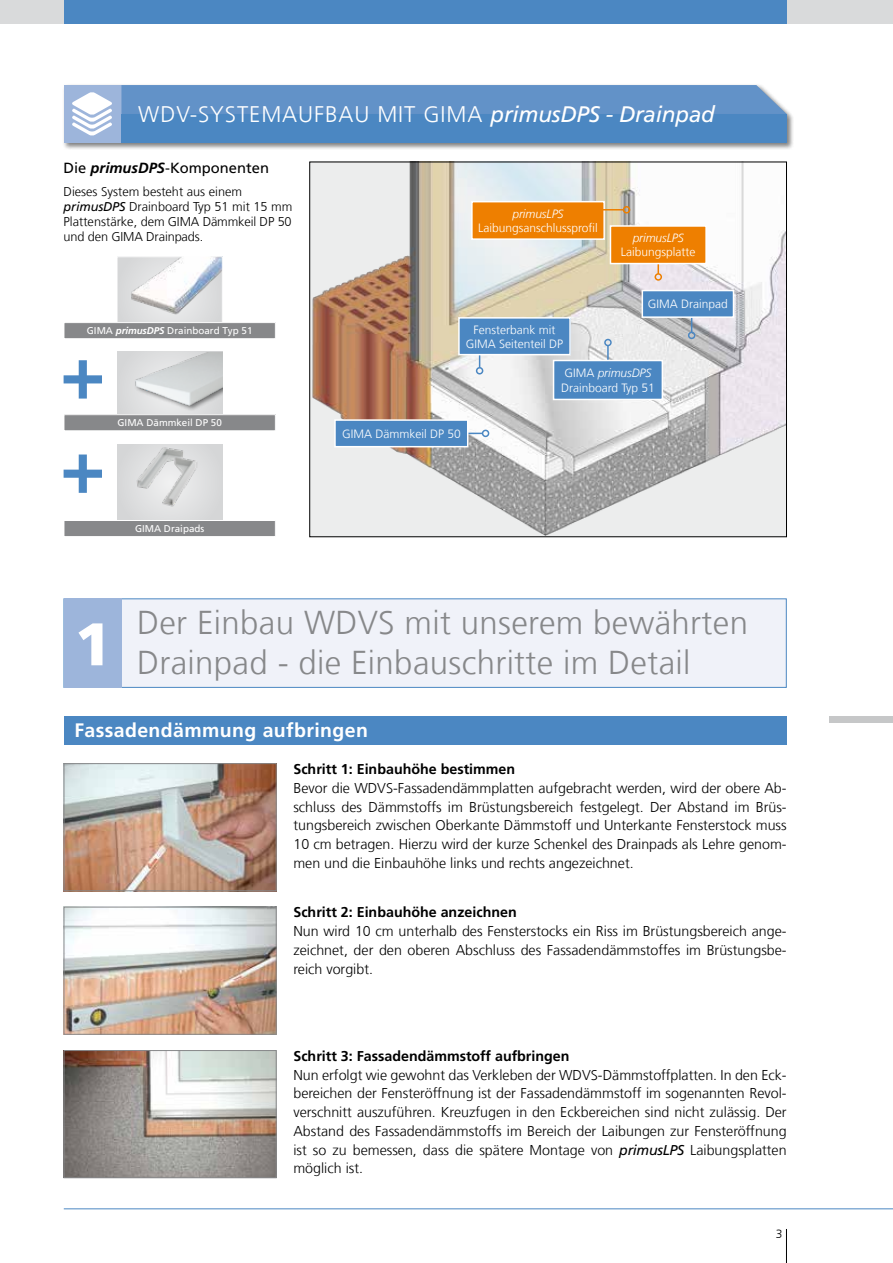
<style>
.page{position:relative;width:893px;height:1263px;background:#fff}
.page>*{position:absolute;margin:0;border:0;box-sizing:border-box;transform-origin:0 0}
.t1{font:300 33px/39.6px "Frutiger LT Com";letter-spacing:.01em;color:#87888a}
.t2{font:300 22.5px "Frutiger LT Com";letter-spacing:.04em;color:#fff}
.t3{font:700 19.5px "Frutiger LT Com";letter-spacing:.02em;color:#fff}
.t4{font:14.7px "Frutiger LT Com";color:#000}
.t5{font:300 14.25px/18.8px "Frutiger LT Com";color:#000;text-align:justify}
.t6{font:700 14.25px "Frutiger LT Com";color:#000}
.t7{font:300 12.75px/15px "Frutiger LT Com";color:#000}
.t8{font:300 12px/14.4px "Frutiger LT Com";color:#fff;text-align:center}
.t9{font:italic 300 12px "Frutiger LT Com";letter-spacing:-.01em;color:#fff}
.t10{font:300 12px "Frutiger LT Com";color:#000}
.t11{font:9.75px "Frutiger LT Com";color:#fff}
.s1{font-weight:400;font-style:italic}
.s2{font-weight:700;font-style:italic}
.s3{font-style:italic}
</style>
<div class="page">
<hr style="left:64px;top:1208px;width:829px;height:1px;background:#4b87c2">
<hr style="left:786px;top:1229px;width:1px;height:34px;background:#000">
<div style="left:0;top:0;width:893px;height:23px;background:#d9dadb"></div>
<div style="left:64px;top:0;width:723px;height:23px;background:#4b87c2"></div>
<div style="left:64px;top:598px;width:723px;height:90px;background:#f0f2f9;border:1px solid #4b87c2"></div>
<div style="left:64px;top:716px;width:723px;height:29px;background:#4b87c2"></div>
<div style="left:829px;top:716px;width:64px;height:7px;background:#c6c7c8"></div>
<img style="left:66px;top:765px;width:208px;height:124px">
<div style="left:64px;top:763px;width:212px;height:128px;border:1px solid #87888a"></div>
<img style="left:66px;top:909px;width:208px;height:123px">
<div style="left:64px;top:907px;width:212px;height:127px;border:1px solid #87888a"></div>
<img style="left:66px;top:1052px;width:208px;height:124px">
<div style="left:64px;top:1050px;width:212px;height:128px;border:1px solid #87888a"></div>
<div style="left:64px;top:598px;width:58px;height:89px;background:#9db5db"></div>
<img style="left:312px;top:164px;width:473px;height:371px">
<div style="left:472px;top:202px;width:132px;height:37px;background:#ee7f00"></div>
<div style="left:471px;top:201px;width:134px;height:39px;border:2px solid #fff"></div>
<svg style="left:468px;top:433px;width:14px;height:1px"></svg>
<div style="left:482px;top:430px;width:7px;height:7px;border:2px solid #4b87c2;border-radius:50%"></div>
<svg style="left:479px;top:355px;width:1px;height:12px"></svg>
<div style="left:476px;top:367px;width:7px;height:7px;border:2px solid #4b87c2;border-radius:50%"></div>
<hr style="left:607px;top:345px;width:2px;height:31px;background:#4b87c2">
<div style="left:604px;top:339px;width:8px;height:7px;border:2px solid #4b87c2;border-radius:50%"></div>
<svg style="left:691px;top:318px;width:1px;height:14px"></svg>
<div style="left:688px;top:332px;width:7px;height:7px;border:2px solid #4b87c2;border-radius:50%"></div>
<div style="left:335px;top:420px;width:133px;height:27px;background:#4b87c2"></div>
<div style="left:334px;top:419px;width:134px;height:28px;border:2px solid #fff"></div>
<div style="left:459px;top:318px;width:111px;height:37px;background:#4b87c2"></div>
<div style="left:458px;top:317px;width:113px;height:38px;border:2px solid #fff"></div>
<div style="left:642px;top:291px;width:91px;height:26px;background:#4b87c2"></div>
<div style="left:642px;top:290px;width:92px;height:28px;border:2px solid #fff"></div>
<hr style="left:657px;top:250px;width:2px;height:24px;background:#ee7f00">
<div style="left:654px;top:273px;width:8px;height:8px;border:2px solid #ee7f00;border-radius:50%"></div>
<svg style="left:602px;top:209px;width:21px;height:1px"></svg>
<div style="left:623px;top:206px;width:7px;height:7px;border:2px solid #ee7f00;border-radius:50%"></div>
<div style="left:610px;top:226px;width:96px;height:38px;background:#ee7f00"></div>
<div style="left:610px;top:225px;width:97px;height:39px;border:2px solid #fff"></div>
<div style="left:554px;top:360px;width:108px;height:39px;background:#4b87c2"></div>
<div style="left:553px;top:360px;width:110px;height:40px;border:2px solid #fff"></div>
<div style="left:62px;top:83px;width:732px;height:67px;background:#000;opacity:.5"></div>
<div style="left:64px;top:85px;width:57px;height:58px;background:#9db5db"></div>
<div style="left:121px;top:85px;width:666px;height:29px;background:#6292c8"></div>
<div style="left:121px;top:114px;width:666px;height:29px;background:#4b87c2"></div>
<svg style="left:72px;top:92px;width:40px;height:44px"></svg>
<svg style="left:64px;top:454px;width:38px;height:39px"></svg>
<svg style="left:64px;top:360px;width:38px;height:39px"></svg>
<div style="left:117px;top:352px;width:105px;height:76px;background:#d9dadb"></div>
<div style="left:134px;top:352px;width:88px;height:60px;background:#e0e0e1"></div>
<img style="left:135px;top:352px;width:87px;height:57px">
<div style="left:117px;top:444px;width:105px;height:76px;background:#dbdbdc"></div>
<img style="left:137px;top:447px;width:58px;height:59px">
<div style="left:64px;top:415px;width:211px;height:16px;background:#87888a"></div>
<div style="left:64px;top:414px;width:212px;height:17px;border:1px solid #fff"></div>
<div style="left:64px;top:520px;width:211px;height:17px;background:#87888a"></div>
<div style="left:64px;top:520px;width:212px;height:17px;border:1px solid #fff"></div>
<img style="left:119px;top:258px;width:102px;height:64px">
<div style="left:117px;top:256px;width:106px;height:77px;border:1px solid #fff"></div>
<div style="left:64px;top:323px;width:211px;height:16px;background:#87888a"></div>
<div style="left:64px;top:322px;width:212px;height:17px;border:1px solid #fff"></div>
<h2 class="t2" style="left:138px;top:102px;width:578px">WDV-SYSTEMAUFBAU MIT GIMA <span class="s1">primusDPS - Drainpad</span></h2>
<p class="t4" style="left:64px;top:159px;width:207px">Die <span class="s2">primusDPS</span>-Komponenten</p>
<p class="t7" style="left:64px;top:184px;width:230px">Dieses System besteht aus einem <span class="s1">primusDPS</span> Drainboard Typ 51 mit 15 mm<br>Plattenstärke, dem GIMA Dämmkeil DP 50 und den GIMA Drainpads.</p>
<p class="t11" style="left:87px;top:325px;width:167px">GIMA <span class="s2">primusDPS</span> Drainboard Typ 51</p>
<p class="t11" style="left:118px;top:417px;width:106px">GIMA Dämmkeil DP 50</p>
<p class="t11" style="left:135px;top:523px;width:71px">GIMA Draipads</p>
<p class="t9" style="left:512px;top:206px;width:53px">primusLPS</p>
<p class="t8" style="left:478px;top:221px;width:121px">Laibungsanschlussprofil</p>
<p class="t8" style="left:466px;top:322px;width:99px">Fensterbank mit<br>GIMA Seitenteil DP</p>
<p class="t9" style="left:633px;top:231px;width:53px">primusLPS</p>
<p class="t8" style="left:621px;top:245px;width:76px">Laibungsplatte</p>
<p class="t8" style="left:648px;top:297px;width:82px">GIMA Drainpad</p>
<p class="t8" style="left:342px;top:427px;width:120px">GIMA Dämmkeil DP 50</p>
<p class="t8" style="left:561px;top:366px;width:95px;text-align:left">GIMA <span class="s3">primusDPS<br></span>Drainboard Typ 51</p>
<h1 class="t1" style="left:75px;top:603px;width:675px;text-indent:63px">Der Einbau WDVS mit unserem bewährten<br><sup>1</sup> Drainpad - die Einbauschritte im Detail</h1>
<h3 class="t3" style="left:74px;top:718px;width:295px">Fassadendämmung aufbringen</h3>
<p class="t6" style="left:293px;top:761px;width:223px">Schritt 1: Einbauhöhe bestimmen</p>
<p class="t5" style="left:293px;top:778px;width:495px">Bevor die WDVS-Fassadendämmplatten aufgebracht werden, wird der obere Ab&shy;schluss des Dämmstoffs im Brüstungsbereich festgelegt. Der Abstand im Brüs&shy;tungsbereich zwischen Oberkante Dämmstoff und Unterkante Fensterstock muss 10 cm betragen. Hierzu wird der kurze Schenkel des Drainpads als Lehre genom&shy;men und die Einbauhöhe links und rechts angezeichnet.</p>
<p class="t6" style="left:293px;top:904px;width:225px">Schritt 2: Einbauhöhe anzeichnen</p>
<p class="t5" style="left:293px;top:922px;width:495px">Nun wird 10 cm unterhalb des Fensterstocks ein Riss im Brüstungsbereich ange&shy;zeichnet, der den oberen Abschluss des Fassadendämmstoffes im Brüstungsbe&shy;reich vorgibt.</p>
<p class="t6" style="left:293px;top:1047px;width:278px">Schritt 3: Fassadendämmstoff aufbringen</p>
<p class="t5" style="left:293px;top:1065px;width:495px">Nun erfolgt wie gewohnt das Verkleben der WDVS-Dämmstoffplatten. In den Eck&shy;bereichen der Fensteröffnung ist der Fassadendämmstoff im sogenannten Revol&shy;verschnitt auszuführen. Kreuzfugen in den Eckbereichen sind nicht zulässig. Der Abstand des Fassadendämmstoffs im Bereich der Laibungen zur Fensteröffnung ist so zu bemessen, dass die spätere Montage von <span class="s1">primusLPS</span> Laibungsplatten möglich ist.</p>
<p class="t10" style="left:776px;top:1227px;width:8px">3</p>
</div>
